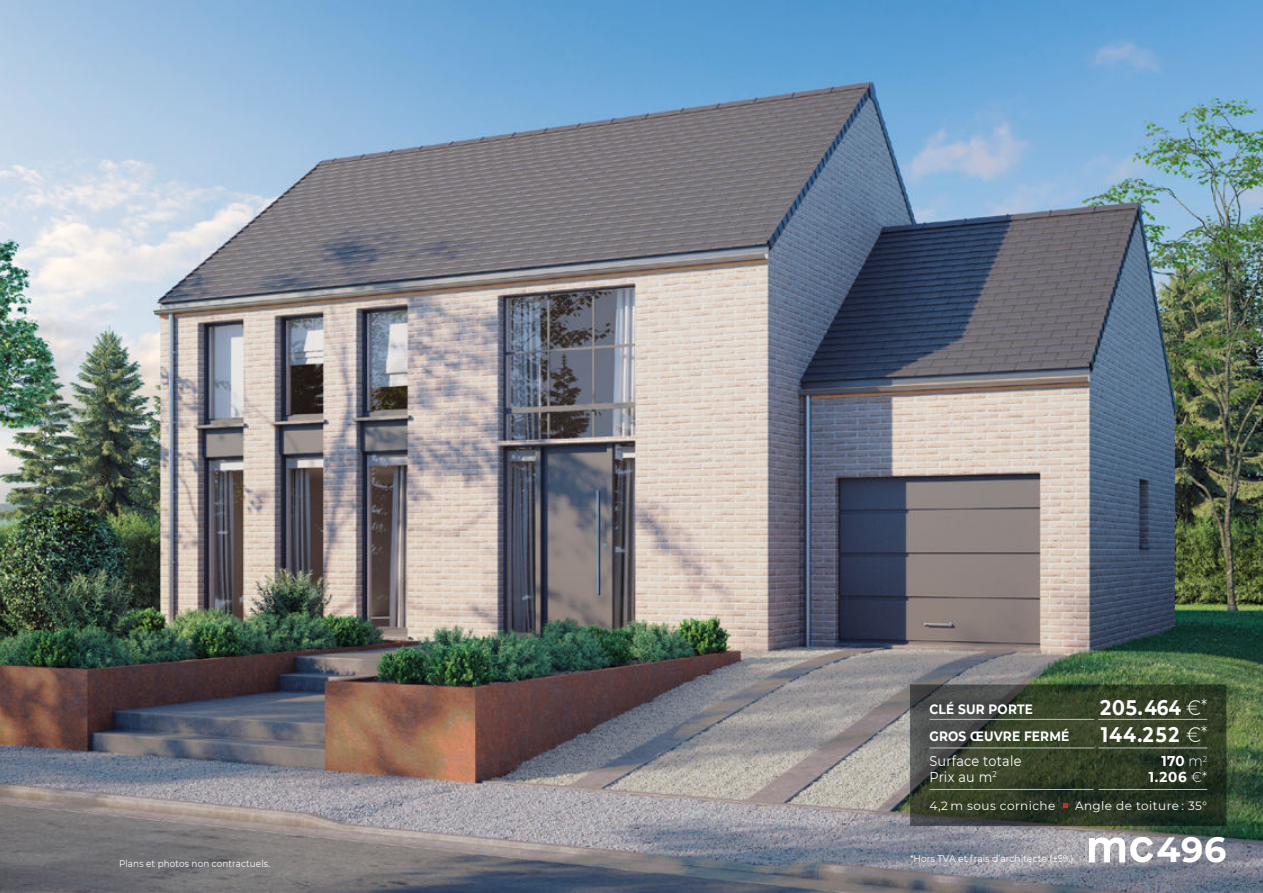
<style>
.page{position:relative;width:1263px;height:893px;background:#fff}
.page>*{position:absolute;margin:0;border:0;box-sizing:border-box;transform-origin:0 0}
.t1{font:700 34.95px "Montserrat";color:#fff}
.t2{font:700 21px/27px "Montserrat";letter-spacing:.045em;color:#fff;scale:.9 1}
.t3{font:14.25px/15.9px "Montserrat";letter-spacing:.02em;color:#fff;scale:.9 1}
.t4{font:700 14.25px/15.9px "Montserrat";letter-spacing:.04em;color:#fff;text-align:right;scale:.95 1}
.t5{font:700 13.5px/27px "Montserrat";letter-spacing:.015em;color:#fff;scale:.9 1}
.t6{font:12px "Montserrat";letter-spacing:.035em;color:#fff}
.t7{font:9.75px "Montserrat";letter-spacing:.01em;color:#fff;scale:.95 1}
.t8{font:9.75px "Montserrat";letter-spacing:.01em;color:#fff;scale:.9 1}
.s1{font-weight:300}
.s2{font-weight:300;font-size:18px}
</style>
<div class="page">
<img style="left:0;top:0;width:1263px;height:893px">
<svg style="left:1089px;top:840px;width:64px;height:22px"></svg>
<div style="left:904px;top:669px;width:345px;height:171px;background:#000;opacity:.16"></div>
<svg style="left:910px;top:684px;width:316px;height:142px;background:#36402e"></svg>
<p class="t5" style="left:929px;top:696px;width:157px">CLÉ SUR PORTE<br>GROS ŒUVRE FERMÉ</p>
<p class="t3" style="left:929px;top:754px;width:104px">Surface totale<br>Prix au m<sup>2</sup></p>
<h2 class="t2" style="left:1100px;top:695px;width:120px">205.464 <span class="s1">€</span><span class="s2">*<br></span>144.252 <span class="s1">€</span><span class="s2">*</span></h2>
<p class="t4" style="left:1149px;top:753px;width:63px">170 <span class="s1">m</span><sup>2<br></sup>1.206 <span class="s1">€*</span></p>
<p class="t6" style="left:929px;top:797px;width:127px">4,2 m sous corniche</p>
<p class="t6" style="left:1075px;top:797px;width:134px">Angle de toiture : 35°</p>
<p class="t8" style="left:119px;top:859px;width:169px">Plans et photos non contractuels.</p>
<p class="t7" style="left:910px;top:855px;width:174px">*Hors TVA et frais d’architecte (±5%)</p>
<h1 class="t1" style="left:1156px;top:825px;width:71px">496</h1>
</div>
